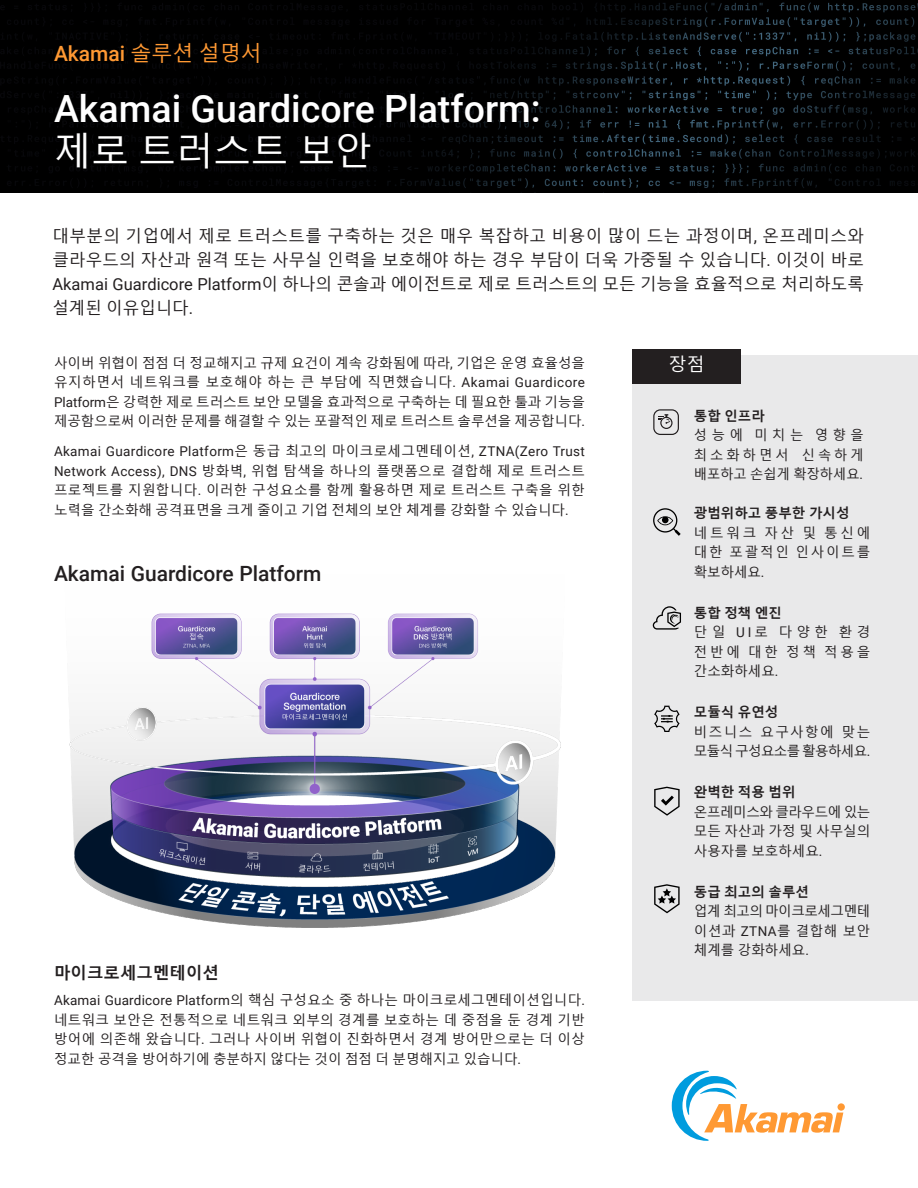
<style>
.page{position:relative;width:918px;height:1188px;background:#fff}
.page>*{position:absolute;margin:0;border:0;box-sizing:border-box;transform-origin:0 0}
.t1{font:500 37.5px/43.5px "Roboto";color:#fff}
.t2{font:500 21px "Roboto";color:#231f20}
.Preheader{font:500 21px "Roboto";color:#f93}
.t3{font:18px "Malgun Gothic";color:#fff}
.body_-_intro{font:16.5px/24px "Malgun Gothic";color:#231f20;text-align:justify}
.t4{font:700 16.5px "Malgun Gothic";color:#231f20}
.t5{font:13.5px/19.5px "Malgun Gothic";color:#231f20;text-align:justify}
.t6{font:700 13.5px "Malgun Gothic";color:#231f20}
.t7{font:13.5px/19.5px "Malgun Gothic";letter-spacing:-.045em;color:#231f20}
.s1{font-family:"Malgun Gothic";font-weight:400}
.s2{font-family:"Roboto"}
</style>
<div class="page">
<img style="left:0;top:0;width:918px;height:192px">
<svg style="left:672px;top:1071px;width:171px;height:70px"></svg>
<div style="left:633px;top:356px;width:285px;height:645px;background:#e9e9ea"></div>
<svg style="left:653px;top:409px;width:26px;height:26px"></svg>
<div style="left:633px;top:349px;width:108px;height:34px;background:#231f20"></div>
<svg style="left:653px;top:508px;width:28px;height:28px"></svg>
<svg style="left:653px;top:606px;width:28px;height:24px"></svg>
<svg style="left:654px;top:706px;width:26px;height:26px"></svg>
<svg style="left:654px;top:787px;width:26px;height:29px"></svg>
<svg style="left:654px;top:884px;width:26px;height:29px"></svg>
<img style="left:69px;top:613px;width:492px;height:315px">
<p class="Preheader" style="left:54px;top:38px;width:209px">Akamai <span class="s1">솔루션 설명서</span></p>
<p class="t1" style="left:54px;top:85px;width:488px">Akamai Guardicore Platform: <span class="s1">제로 트러스트 보안</span></p>
<p class="body_-_intro" style="left:52px;top:224px;width:813px">대부분의 기업에서 제로 트러스트를 구축하는 것은 매우 복잡하고 비용이 많이 드는 과정이며<span class="s2">,</span> 온프레미스와 클라우드의 자산과 원격 또는 사무실 인력을 보호해야 하는 경우 부담이 더욱 가중될 수 있습니다<span class="s2">.</span> 이것이 바로 <span class="s2">Akamai Guardicore Platform</span>이 하나의 콘솔과 에이전트로 제로 트러스트의 모든 기능을 효율적으로 처리하도록 설계된 이유입니다<span class="s2">.</span></p>
<p class="t5" style="left:54px;top:353px;width:533px">사이버 위협이 점점 더 정교해지고 규제 요건이 계속 강화됨에 따라<span class="s2">,</span> 기업은 운영 효율성을 유지하면서 네트워크를 보호해야 하는 큰 부담에 직면했습니다<span class="s2">. Akamai Guardicore Platform</span>은 강력한 제로 트러스트 보안 모델을 효과적으로 구축하는 데 필요한 툴과 기능을 제공함으로써 이러한 문제를 해결할 수 있는 포괄적인 제로 트러스트 솔루션을 제공합니다<span class="s2">.</span></p>
<p class="t5" style="left:54px;top:442px;width:533px"><span class="s2">Akamai Guardicore Platform</span>은 동급 최고의 마이크로세그멘테이션<span class="s2">, ZTNA(Zero Trust Network Access), DNS</span> 방화벽<span class="s2">,</span> 위협 탐색을 하나의 플랫폼으로 결합해 제로 트러스트 프로젝트를 지원합니다<span class="s2">.</span> 이러한 구성요소를 함께 활용하면 제로 트러스트 구축을 위한 노력을 간소화해 공격표면을 크게 줄이고 기업 전체의 보안 체계를 강화할 수 있습니다<span class="s2">.</span></p>
<p class="t2" style="left:54px;top:559px;width:269px">Akamai Guardicore Platform</p>
<h2 class="t4" style="left:54px;top:963px;width:166px">마이크로세그멘테이션</h2>
<h2 class="t5" style="left:54px;top:991px;width:533px"><span class="s2">Akamai Guardicore Platform</span>의 핵심 구성요소 중 하나는 마이크로세그멘테이션입니다<span class="s2">. </span>네트워크 보안은 전통적으로 네트워크 외부의 경계를 보호하는 데 중점을 둔 경계 기반 방어에 의존해 왔습니다<span class="s2">.</span> 그러나 사이버 위협이 진화하면서 경계 방어만으로는 더 이상 정교한 공격을 방어하기에 충분하지 않다는 것이 점점 더 분명해지고 있습니다<span class="s2">.</span></h2>
<h1 class="t3" style="left:669px;top:354px;width:37px">장점</h1>
<p class="t6" style="left:694px;top:408px;width:73px">통합 인프라</p>
<p class="t5" style="left:694px;top:426px;width:171px">성능에 미치는 영향을 최소화하면서 신속하게 배포하고 손쉽게 확장하세요<span class="s2">.</span></p>
<p class="t6" style="left:694px;top:505px;width:157px">광범위하고 풍부한 가시성</p>
<p class="t5" style="left:694px;top:523px;width:178px">네트워크 자산 및 통신에 대한 포괄적인 인사이트를 확보하세요<span class="s2">.</span></p>
<p class="t6" style="left:694px;top:605px;width:90px">통합 정책 엔진</p>
<p class="t5" style="left:694px;top:623px;width:178px">단일 <span class="s2">UI</span>로 다양한 환경 전반에 대한 정책 적용을 간소화하세요<span class="s2">.</span></p>
<p class="t6" style="left:694px;top:704px;width:86px">모듈식 유연성</p>
<p class="t7" style="left:694px;top:722px;width:178px">비즈니스 요구사항에 맞는 모듈식 구성요소를 활용하세요<span class="s2">.</span></p>
<p class="t6" style="left:694px;top:784px;width:103px">완벽한 적용 범위</p>
<p class="t5" style="left:694px;top:803px;width:178px">온프레미스와 클라우드에 있는 모든 자산과 가정 및 사무실의 사용자를 보호하세요<span class="s2">.</span></p>
<p class="t6" style="left:694px;top:884px;width:117px">동급 최고의 솔루션</p>
<p class="t5" style="left:694px;top:902px;width:178px">업계 최고의 마이크로세그멘테 이션과 <span class="s2">ZTNA</span>를 결합해 보안 체계를 강화하세요<span class="s2">.</span></p>
</div>
